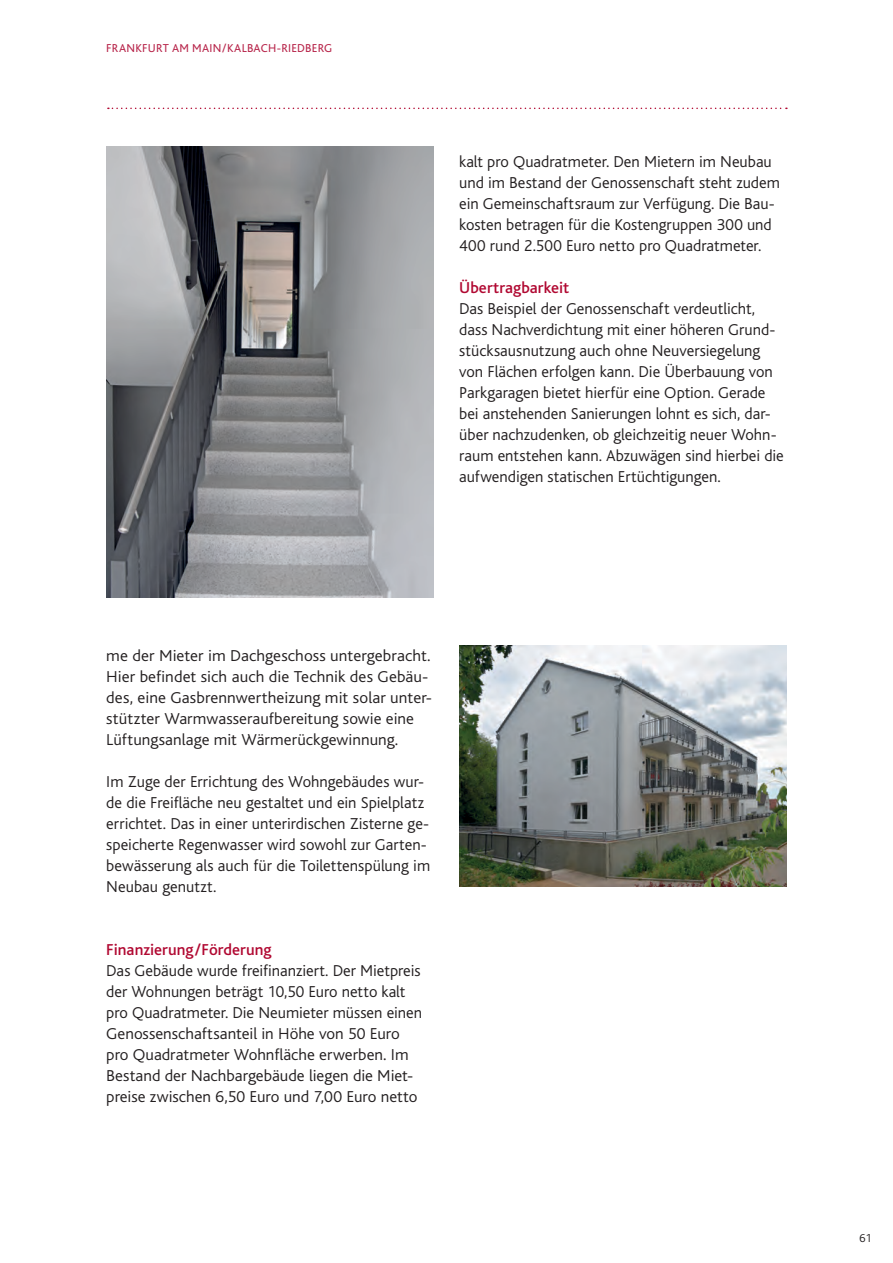
<style>
.page{position:relative;width:893px;height:1263px;background:#fff}
.page>*{position:absolute;margin:0;border:0;box-sizing:border-box;transform-origin:0 0}
.t1{font:300 16.5px/21px "Bliss";color:#231f20}
.t2{font:300 16.5px/21px "Bliss";color:#231f20;scale:1.04 1}
.t3{font:500 16.5px "Bliss";letter-spacing:.005em;color:#b10932}
.t4{font:12px "Bliss";letter-spacing:.02em;color:#b8274c}
.t5{font:300 12px "Bliss";color:#231f20}
</style>
<div class="page">
<svg style="left:108px;top:108px;width:679px;height:1px"></svg>
<img style="left:106px;top:146px;width:328px;height:452px">
<img style="left:459px;top:645px;width:328px;height:242px">
<p class="t4" style="left:106px;top:41px;width:228px">FRANKFURT AM MAIN/KALBACH-RIEDBERG</p>
<p class="t1" style="left:459px;top:152px;width:322px">kalt pro Quadratmeter. Den Mietern im Neubau und im Bestand der Genossenschaft steht zudem ein Gemeinschaftsraum zur Verfügung. Die Bau&shy;kosten betragen für die Kostengruppen 300 und 400 rund 2.500 Euro netto pro Quadratmeter.</p>
<p class="t3" style="left:459px;top:279px;width:111px">Übertragbarkeit</p>
<p class="t1" style="left:459px;top:299px;width:326px">Das Beispiel der Genossenschaft verdeutlicht, dass Nachverdichtung mit einer höheren Grund&shy;stücksausnutzung auch ohne Neuversiegelung von Flächen erfolgen kann. Die Überbauung von Parkgaragen bietet hierfür eine Option. Gerade bei anstehenden Sanierungen lohnt es sich, dar&shy;über nachzudenken, ob gleichzeitig neuer Wohn&shy;raum entstehen kann. Abzuwägen sind hierbei die aufwendigen statischen Ertüchtigungen.</p>
<p class="t2" style="left:106px;top:645px;width:315px">me der Mieter im Dachgeschoss untergebracht.<br>Hier befindet sich auch die Technik des Gebäu&shy;des, eine Gasbrennwertheizung mit solar unter&shy;stützter Warmwasseraufbereitung sowie eine Lüftungsanlage mit Wärmerückgewinnung.</p>
<p class="t1" style="left:106px;top:771px;width:325px">Im Zuge der Errichtung des Wohngebäudes wur&shy;de die Freifläche neu gestaltet und ein Spielplatz errichtet. Das in einer unterirdischen Zisterne ge&shy;speicherte Regenwasser wird sowohl zur Garten&shy;bewässerung als auch für die Toilettenspülung im Neubau genutzt.</p>
<p class="t3" style="left:106px;top:941px;width:167px">Finanzierung/Förderung</p>
<p class="t1" style="left:106px;top:960px;width:317px">Das Gebäude wurde freifinanziert. Der Mietpreis der Wohnungen beträgt 10,50 Euro netto kalt pro Quadratmeter. Die Neumieter müssen einen Genossenschaftsanteil in Höhe von 50 Euro pro Quadratmeter Wohnfläche erwerben. Im Bestand der Nachbargebäude liegen die Miet&shy;preise zwischen 6,50 Euro und 7,00 Euro netto</p>
<p class="t5" style="left:859px;top:1231px;width:14px">61</p>
</div>
